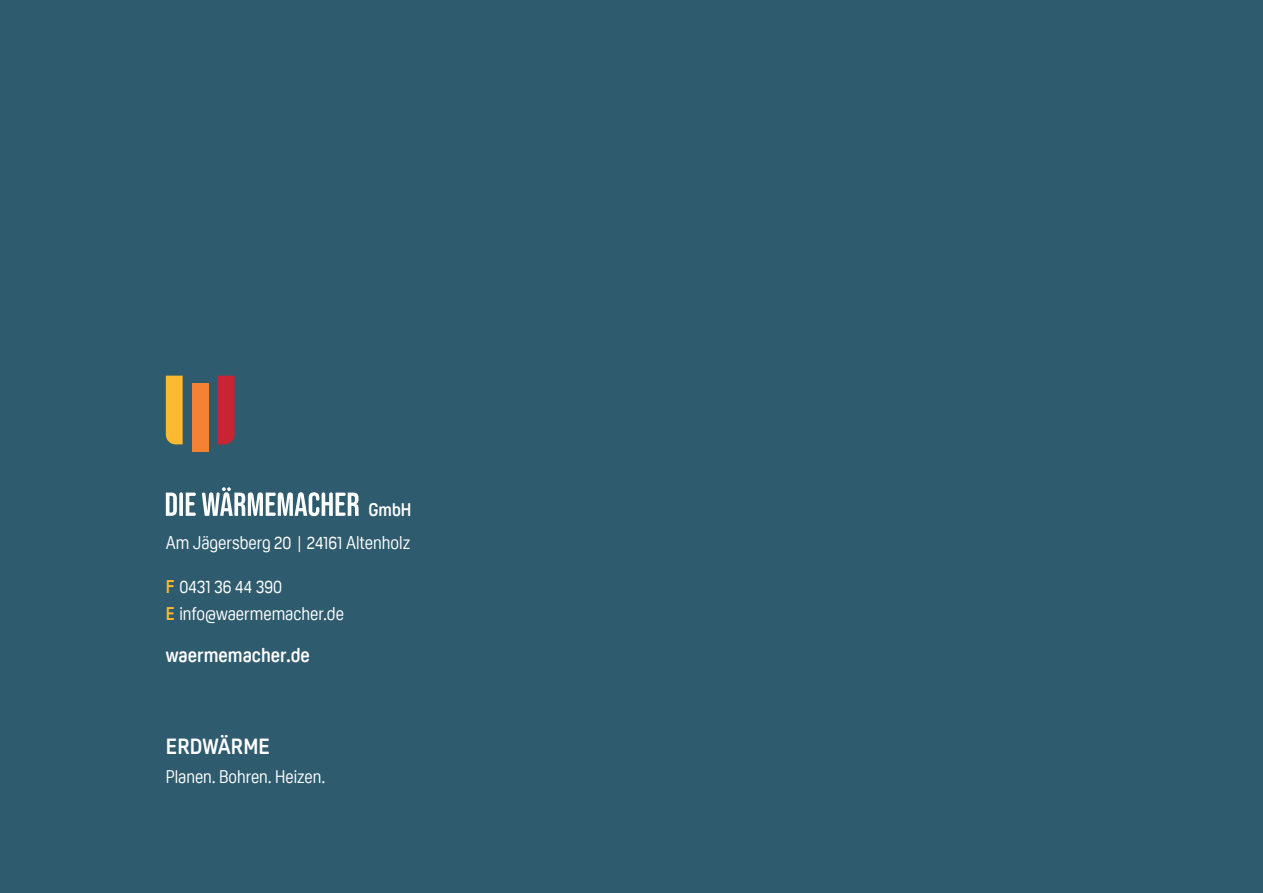
<style>
.page{position:relative;width:1263px;height:893px;background:#2e5b6e}
.page>*{position:absolute;margin:0;border:0;box-sizing:border-box;transform-origin:0 0}
.t1{font:700 21.45px "Oscine";color:#fff;scale:.95 1}
.t2{font:700 19.65px "Oscine";color:#fff;scale:.9 1}
.t3{font:18px/27px "Oscine";color:#fff;scale:.9 1}
.t4{font:17.85px "Oscine";color:#fff;scale:.9 1}
.t5{font:700 17.85px "Oscine";color:#fff;scale:.9 1}
.s1{font-weight:700;color:#fdb931}
</style>
<div class="page">
<svg style="left:218px;top:376px;width:17px;height:68px"></svg>
<svg style="left:166px;top:376px;width:17px;height:68px"></svg>
<div style="left:192px;top:383px;width:17px;height:69px;background:#f48232"></div>
<svg style="left:166px;top:492px;width:30px;height:24px"></svg>
<svg style="left:202px;top:487px;width:157px;height:29px"></svg>
<p class="t5" style="left:368px;top:500px;width:49px">GmbH</p>
<p class="t3" style="left:166px;top:529px;width:273px">Am Jägersberg 20 | 24161 Altenholz</p>
<p class="t3" style="left:166px;top:574px;width:199px"><span class="s1">F</span> 0431 36 44 390<br><span class="s1">E</span> info@waermemacher.de</p>
<p class="t2" style="left:166px;top:644px;width:161px">waermemacher.de</p>
<p class="t1" style="left:166px;top:735px;width:111px">ERDWÄRME</p>
<p class="t4" style="left:166px;top:767px;width:179px">Planen. Bohren. Heizen.</p>
</div>
